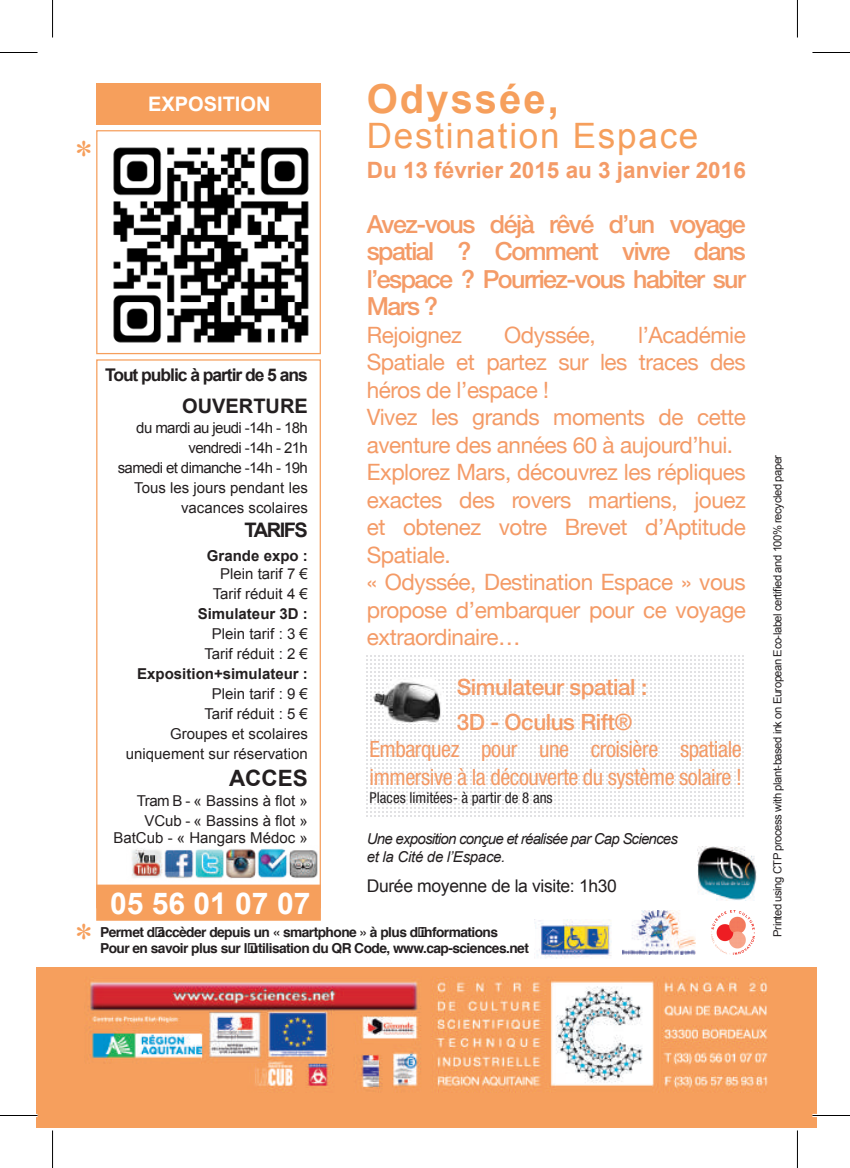
<style>
.page{position:relative;width:850px;height:1168px;background:#fff}
.page>*{position:absolute;margin:0;border:0;box-sizing:border-box;transform-origin:0 0}
.t1{font:700 40px "Arial";letter-spacing:.05em;color:#f69f5c}
.t2{font:37.5px "Times New Roman";color:#f69f5c}
.t3{font:35px "Arial";letter-spacing:.05em;color:#f69f5c}
.t4{font:700 30px "Arial";color:#fff}
.t5{font:500 25px/27.5px "Helvetica Neue";letter-spacing:-.06em;color:#f49b67;text-align:justify}
.t6{font:22.5px/27.5px "Helvetica Neue";letter-spacing:-.02em;color:#f49b67}
.t7{font:condensed 22.5px/27.5px "Helvetica Neue";letter-spacing:-.02em;color:#f49b67}
.t8{font:500 22.5px/35px "Helvetica Neue";letter-spacing:-.02em;color:#f49b67}
.t9{font:700 22.5px "Arial";color:#f49b67}
.t10{font:700 22.5px "Arial";color:#231f20}
.t11{font:700 20px "Arial";color:#231f20}
.t12{font:700 20px "Arial";color:#fff}
.t13{font:17.5px "Arial";letter-spacing:-.02em;color:#231f20}
.t14{font:700 17.5px "Arial";letter-spacing:-.06em;color:#231f20}
.t15{font:15px/20px "Arial";color:#231f20;text-align:center}
.t16{font:15px/20px "Arial";letter-spacing:-.04em;color:#231f20;text-align:right}
.t17{font:italic 15px/18px "Arial";letter-spacing:-.05em;color:#231f20}
.t18{font:700 15px "Arial";color:#231f20}
.t19{font:condensed 15px "Helvetica Neue";color:#231f20}
.t20{font:700 13.75px/16.2px "Helvetica";letter-spacing:-.04em;color:#231f20}
.t21{font:11.25px "Arial";letter-spacing:-.04em;color:#231f20}
</style>
<div class="page">
<div style="left:96px;top:83px;width:224px;height:41px;background:#f69f5c"></div>
<img style="left:113px;top:147px;width:196px;height:196px">
<div style="left:96px;top:130px;width:225px;height:224px;border:1px solid #f69f5c"></div>
<div style="left:96px;top:359px;width:225px;height:549px;border:1px solid #f69f5c"></div>
<img style="left:36px;top:968px;width:780px;height:159px">
<div style="left:96px;top:885px;width:225px;height:36px;background:#f69f5c;border:2px solid #f69f5c"></div>
<img style="left:622px;top:911px;width:73px;height:43px">
<img style="left:711px;top:911px;width:43px;height:43px">
<img style="left:535px;top:920px;width:77px;height:39px">
<img style="left:131px;top:848px;width:187px;height:31px">
<svg style="left:366px;top:655px;width:378px;height:161px"></svg>
<img style="left:374px;top:677px;width:70px;height:47px">
<img style="left:697px;top:847px;width:59px;height:54px">
<hr style="left:0;top:1114px;width:38px;height:3px;background:#fff">
<hr style="left:812px;top:1114px;width:37px;height:3px;background:#fff">
<hr style="left:0;top:52px;width:38px;height:1px;background:#000">
<hr style="left:812px;top:52px;width:37px;height:1px;background:#000">
<hr style="left:0;top:1115px;width:38px;height:1px;background:#000">
<hr style="left:812px;top:1115px;width:37px;height:1px;background:#000">
<hr style="left:52px;top:0;width:1px;height:38px;background:#000">
<hr style="left:52px;top:1130px;width:1px;height:38px;background:#000">
<hr style="left:796px;top:0;width:1px;height:38px;background:#000">
<hr style="left:796px;top:1130px;width:1px;height:38px;background:#000">
<h2 class="t2" style="left:74px;top:129px;width:20px">*</h2>
<h2 class="t2" style="left:74px;top:912px;width:20px">*</h2>
<p class="t12" style="left:148px;top:91px;width:124px">EXPOSITION</p>
<p class="t14" style="left:105px;top:363px;width:204px">Tout public à partir de 5 ans</p>
<p class="t11" style="left:182px;top:392px;width:127px">OUVERTURE</p>
<p class="t16" style="left:118px;top:417px;width:191px">du mardi au jeudi -14h - 18h vendredi -14h - 21h<br>samedi et dimanche -14h - 19h<br>Tous les jours pendant les vacances scolaires</p>
<p class="t11" style="left:244px;top:516px;width:65px">TARIFS</p>
<p class="t18" style="left:207px;top:545px;width:102px">Grande expo :</p>
<p class="t15" style="left:213px;top:563px;width:97px">Plein tarif 7 €<br>Tarif réduit 4 €</p>
<p class="t18" style="left:198px;top:603px;width:112px">Simulateur 3D :</p>
<p class="t15" style="left:204px;top:623px;width:105px">Plein tarif : 3 €<br>Tarif réduit : 2 €</p>
<p class="t18" style="left:137px;top:663px;width:172px">Exposition+simulateur :</p>
<p class="t15" style="left:126px;top:683px;width:183px;text-align:right">Plein tarif : 9 €<br>Tarif réduit : 5 €<br>Groupes et scolaires uniquement sur réservation</p>
<p class="t10" style="left:229px;top:763px;width:80px">ACCES</p>
<p class="t15" style="left:137px;top:790px;width:172px">Tram B - « Bassins à flot »<br>VCub - « Bassins à flot »</p>
<p class="t15" style="left:113px;top:828px;width:196px">BatCub - « Hangars Médoc »</p>
<h3 class="t4" style="left:110px;top:884px;width:202px">05 56 01 07 07</h3>
<h1 class="t1" style="left:366px;top:73px;width:193px">Odyssée,</h1>
<h3 class="t3" style="left:366px;top:113px;width:333px">Destination Espace</h3>
<p class="t9" style="left:366px;top:156px;width:380px">Du 13 février 2015 au 3 janvier 2016</p>
<p class="t5" style="left:366px;top:210px;width:380px">Avez-vous déjà rêvé d’un voyage spatial ? Comment vivre dans l’espace ? Pourriez-vous habiter sur Mars ?</p>
<p class="t6" style="left:366px;top:321px;width:97px">Rejoignez</p>
<p class="t6" style="left:504px;top:321px;width:93px">Odyssée,</p>
<p class="t6" style="left:366px;top:321px;width:380px;text-indent:271px">l’Académie<br>Spatiale et partez sur les traces des héros de l’espace !<br>Vivez les grands moments de cette aventure des années 60 à aujourd’hui.<br>Explorez Mars, découvrez les répliques exactes des rovers martiens, jouez et obtenez votre Brevet d’Aptitude<br>Spatiale.<br>« Odyssée, Destination Espace » vous propose d’embarquer pour ce voyage extraordinaire…</p>
<p class="t8" style="left:456px;top:669px;width:192px">Simulateur spatial :<br>3D - Oculus Rift®</p>
<p class="t7" style="left:369px;top:735px;width:373px">Embarquez pour une croisière spatiale immersive à la découverte du système solaire !</p>
<p class="t19" style="left:369px;top:789px;width:184px">Places limitées- à partir de 8 ans</p>
<p class="t17" style="left:366px;top:830px;width:312px">Une exposition conçue et réalisée par Cap Sciences et la Cité de l’Espace.</p>
<p class="t13" style="left:366px;top:875px;width:251px">Durée moyenne de la visite: 1h30</p>
<p class="t20" style="left:100px;top:923px;width:430px">Permet d’accèder depuis un « smartphone » à plus d’informations<br>Pour en savoir plus sur l’utilisation du QR Code, www.cap-sciences.net</p>
<p class="t21" style="left:769px;top:937px;width:484px;rotate:-90deg">Printed using CTP process with plant-based ink on European Eco-label certified and 100% recycled paper</p>
</div>
